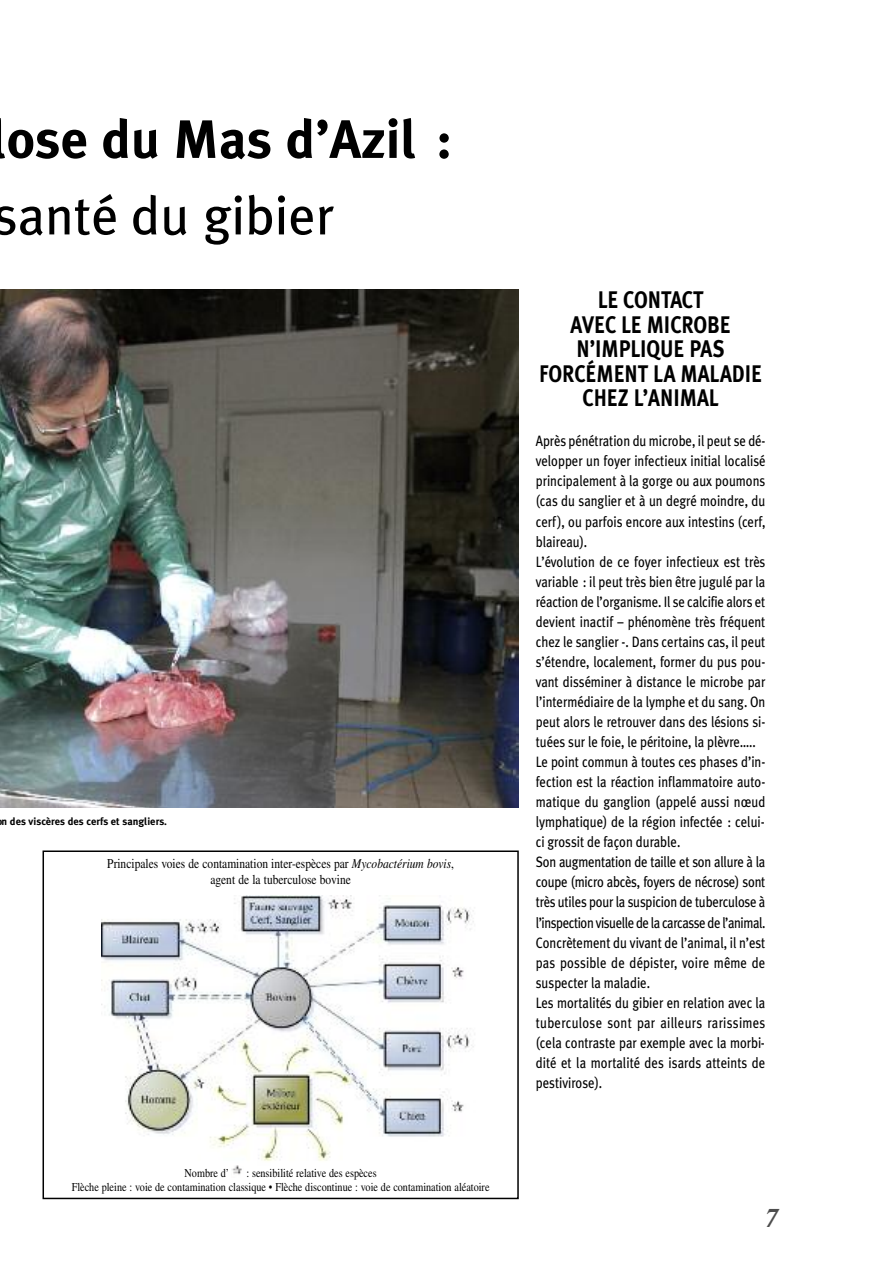
<style>
.page{position:relative;width:893px;height:1263px;background:#fff}
.page>*{position:absolute;margin:0;border:0;box-sizing:border-box;transform-origin:0 0}
.t1{font:700 54px "Meta Plus";color:#000}
.t2{font:54px "Meta Plus";color:#000}
.t3{font:italic 700 27px "Times";color:#4d4d4d}
.t4{font:700 24px/24.6px "Meta Plus";color:#000;text-align:center;scale:.85 1}
.t5{font:15px/20.1px "Meta Plus";color:#000;scale:.85 1}
.t6{font:13.5px/16.2px "Times";color:#000;text-align:center;scale:.85 1}
.t7{font:12px/13.5px "Times";color:#000;scale:.85 1}
.t8{font:700 10.5px "Meta Plus";color:#000}
.s1{font-style:italic}
</style>
<div class="page">
<img style="left:0;top:289px;width:519px;height:519px">
<img style="left:102px;top:895px;width:372px;height:271px">
<div style="left:43px;top:850px;width:476px;height:349px;border:2px solid #000"></div>
<svg style="left:232px;top:1166px;width:10px;height:9px"></svg>
<h1 class="t1" style="left:7px;top:108px;width:447px">ose du Mas d’Azil :</h1>
<h1 class="t2" style="left:-7px;top:184px;width:343px">santé du gibier</h1>
<p class="t8" style="left:2px;top:815px;width:167px">n des viscères des cerfs et sangliers.</p>
<p class="t6" style="left:107px;top:856px;width:409px">Principales voies de contamination inter-espèces par <span class="s1">Mycobactérium bovis</span>, agent de la tuberculose bovine</p>
<p class="t7" style="left:72px;top:1168px;width:493px;text-indent:175px">: sensibilité relative des espèces<br>Flèche pleine : voie de contamination classique • Flèche discontinue : voie de contamination aléatoire</p>
<p class="t7" style="left:185px;top:1168px;width:54px">Nombre d’</p>
<h3 class="t4" style="left:539px;top:287px;width:264px">LE CONTACT<br>AVEC LE MICROBE<br>N’IMPLIQUE PAS<br>FORCÉMENT LA MALADIE<br>CHEZ L’ANIMAL</h3>
<p class="t5" style="left:536px;top:431px;width:272px">Après pénétration du microbe, il peut se dé&shy;velopper un foyer infectieux initial localisé principalement à la gorge ou aux poumons (cas du sanglier et à un degré moindre, du cerf), ou parfois encore aux intestins (cerf, blaireau).<br>L’évolution de ce foyer infectieux est très variable : il peut très bien être jugulé par la réaction de l’organisme. Il se calcifie alors et devient inactif – phénomène très fréquent chez le sanglier -. Dans certains cas, il peut s’étendre, localement, former du pus pou&shy;vant disséminer à distance le microbe par l’intermédiaire de la lymphe et du sang. On peut alors le retrouver dans des lésions si&shy;tuées sur le foie, le péritoine, la plèvre…..<br>Le point commun à toutes ces phases d’in&shy;fection est la réaction inflammatoire auto&shy;matique du ganglion (appelé aussi nœud lymphatique) de la région infectée : celui&shy;ci grossit de façon durable.<br>Son augmentation de taille et son allure à la coupe (micro abcès, foyers de nécrose) sont très utiles pour la suspicion de tuberculose à l’inspection visuelle de la carcasse de l’animal.<br>Concrètement du vivant de l’animal, il n’est pas possible de dépister, voire même de suspecter la maladie.<br>Les mortalités du gibier en relation avec la tuberculose sont par ailleurs rarissimes (cela contraste par exemple avec la morbi&shy;dité et la mortalité des isards atteints de pestivirose).</p>
<h2 class="t3" style="left:765px;top:1208px;width:15px">7</h2>
</div>
